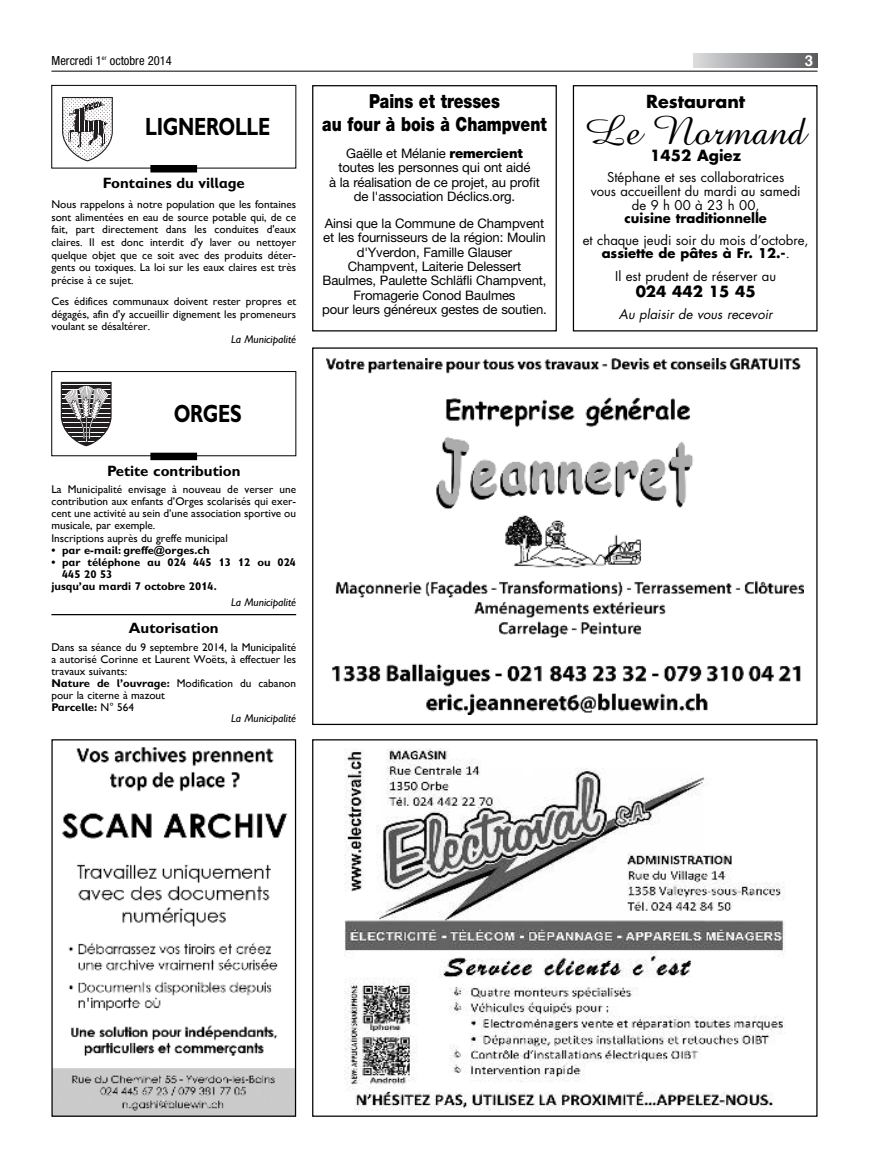
<style>
.page{position:relative;width:869px;height:1170px;background:#fff}
.page>*{position:absolute;margin:0;border:0;box-sizing:border-box;transform-origin:0 0}
.t1{font:41.25px "Amazone BT";color:#000}
.t2{font:700 25px "Gill Sans MT Schlbk";letter-spacing:-.015em;color:#000;scale:.77 1}
.t3{font:900 19.38px/23.2px "Helvetica Neue LT Pro";color:#000;text-align:center;scale:.8 1}
.t4{font:700 17.5px "Futura LT";color:#000}
.t5{font:700 15px "Gill Sans MT Schlbk";color:#000}
.t6{font:700 15px "Futura LT";color:#000}
.t7{font:700 15px "Helvetica";color:#fff}
.t8{font:13.12px/14.4px "Helvetica Neue LT Pro";letter-spacing:-.01em;color:#000;text-align:center}
.t9{font:13.12px/13.8px "Futura";color:#000;text-align:center}
.t10{font:700 13.12px "Futura LT";color:#000}
.t11{font:italic 13.12px "Futura LT";color:#000}
.t12{font:condensed 12.5px "Helvetica Neue";color:#000}
.t13{font:11.25px/12.1px "Gill Sans";color:#000}
.t14{font:700 11.25px "Gill Sans MT Schlbk";color:#000}
.t15{font:italic 11.25px "Gill Sans MT Schlbk";color:#000}
.s1{font-family:"Gill Sans MT Schlbk";font-weight:700}
.s2{font-family:"Gill Sans";font-weight:400}
.s3{font-weight:900}
.s4{font-family:"Futura";font-weight:400}
</style>
<div class="page">
<hr style="left:51px;top:71px;width:766px;height:1px;background:#000">
<svg style="left:693px;top:53px;width:124px;height:14px;background:#9b9c9f"></svg>
<img style="left:326px;top:358px;width:476px;height:356px">
<img style="left:344px;top:748px;width:441px;height:363px">
<svg style="left:61px;top:382px;width:50px;height:64px"></svg>
<div style="left:51px;top:371px;width:245px;height:85px;border:1px solid #000"></div>
<div style="left:150px;top:452px;width:47px;height:8px;background:#000"></div>
<hr style="left:51px;top:614px;width:245px;height:1px;background:#000">
<svg style="left:62px;top:97px;width:51px;height:64px"></svg>
<div style="left:51px;top:85px;width:245px;height:83px;border:1px solid #000"></div>
<div style="left:150px;top:165px;width:47px;height:7px;background:#000"></div>
<img style="left:53px;top:747px;width:241px;height:367px">
<div style="left:51px;top:739px;width:245px;height:377px;border:1px solid #000"></div>
<div style="left:312px;top:85px;width:244px;height:246px;border:1px solid #000"></div>
<div style="left:572px;top:85px;width:245px;height:246px;border:1px solid #000"></div>
<p class="t12" style="left:52px;top:56px;width:122px">Mercredi 1<sup>er</sup> octobre 2014</p>
<h3 class="t7" style="left:804px;top:54px;width:10px">3</h3>
<h2 class="t2" style="left:145px;top:117px;width:164px">LIGNEROLLE</h2>
<h3 class="t5" style="left:103px;top:177px;width:144px">Fontaines du village</h3>
<p class="t13" style="left:51px;top:198px;width:246px;line-height:12.6px;text-align:justify">Nous rappelons à notre population que les fontaines sont alimentées en eau de source potable qui, de ce fait, part directement dans les conduites d'eaux claires. Il est donc interdit d'y laver ou nettoyer quelque objet que ce soit avec des produits déter&shy;gents ou toxiques. La loi sur les eaux claires est très précise à ce sujet.</p>
<p class="t13" style="left:51px;top:295px;width:246px;line-height:12.6px;text-align:justify">Ces édifices communaux doivent rester propres et dégagés, afin d'y accueillir dignement les promeneurs voulant se désaltérer.</p>
<p class="t15" style="left:231px;top:335px;width:67px">La Municipalité</p>
<h2 class="t2" style="left:173px;top:404px;width:90px">ORGES</h2>
<h3 class="t5" style="left:107px;top:465px;width:135px">Petite contribution</h3>
<p class="t13" style="left:51px;top:483px;width:246px">La Municipalité envisage à nouveau de verser une contribution aux enfants d’orges scolarisés qui exer&shy;cent une activité au sein d’une association sportive ou musicale, par exemple.<br>Inscriptions auprès du greffe municipal</p>
<p class="t14" style="left:51px;top:545px;width:160px">• par e-mail: greffe@orges.ch</p>
<p class="t14" style="left:51px;top:557px;width:246px">• par téléphone au 024 445 13 12 ou 024</p>
<p class="t14" style="left:62px;top:570px;width:52px">445 20 53</p>
<p class="t14" style="left:51px;top:582px;width:167px">jusqu’au mardi 7 octobre 2014.</p>
<p class="t15" style="left:231px;top:598px;width:67px">La Municipalité</p>
<h3 class="t5" style="left:129px;top:622px;width:91px">Autorisation</h3>
<p class="t13" style="left:51px;top:641px;width:246px">Dans sa séance du 9 septembre 2014, la Municipalité a autorisé Corinne et Laurent Woëts, à effectuer les travaux suivants:<br><span class="s1">Nature de l’ouvrage:</span> Modification du cabanon pour la citerne à mazout</p>
<p class="t14" style="left:51px;top:703px;width:84px">Parcelle: <span class="s2">N° 564</span></p>
<p class="t15" style="left:231px;top:714px;width:67px">La Municipalité</p>
<h3 class="t3" style="left:322px;top:91px;width:282px">Pains et tresses<br>au four à bois à Champvent</h3>
<p class="t8" style="left:329px;top:147px;width:212px">Gaëlle et Mélanie <span class="s3">remercient </span>toutes les personnes qui ont aidé<br>à la réalisation de ce projet, au profit de l'association Déclics.org.</p>
<p class="t8" style="left:322px;top:217px;width:226px">Ainsi que la Commune de Champvent et les fournisseurs de la région: Moulin d'Yverdon, Famille Glauser Champvent, Laiterie Delessert Baulmes, Paulette Schläfli Champvent, Fromagerie Conod Baulmes<br>pour leurs généreux gestes de soutien.</p>
<h3 class="t4" style="left:645px;top:93px;width:101px">Restaurant</h3>
<h1 class="t1" style="left:585px;top:116px;width:221px">Le Normand</h1>
<h3 class="t6" style="left:650px;top:148px;width:92px">1452 Agiez</h3>
<p class="t9" style="left:590px;top:172px;width:211px">Stéphane et ses collaboratrices<br>vous accueillent du mardi au samedi de9h00à23h00,</p>
<p class="t10" style="left:624px;top:212px;width:144px">cuisine traditionnelle</p>
<p class="t9" style="left:582px;top:234px;width:227px">et chaque jeudi soir du mois d’octobre,</p>
<p class="t10" style="left:601px;top:247px;width:189px">assiette de pâtes à Fr. 12.-<span class="s4">.</span></p>
<p class="t9" style="left:615px;top:270px;width:162px">Il est prudent de réserver au</p>
<h3 class="t6" style="left:635px;top:285px;width:121px">024 442 15 45</h3>
<p class="t11" style="left:618px;top:308px;width:155px">Au plaisir de vous recevoir</p>
</div>
